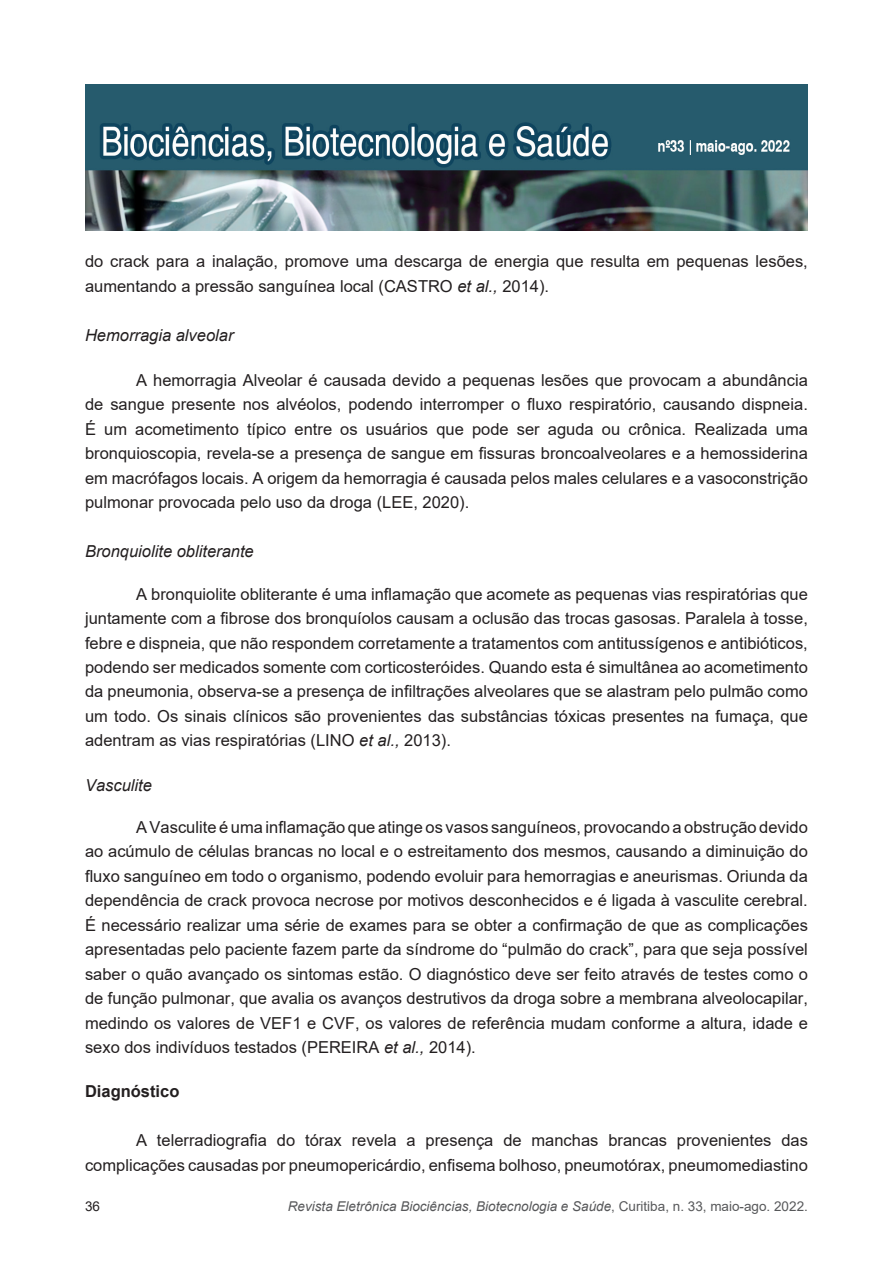
<style>
.page{position:relative;width:893px;height:1263px;background:#fff}
.page>*{position:absolute;margin:0;border:0;box-sizing:border-box;transform-origin:0 0}
.bio_texto{font:16.5px/24.5px "Arial";color:#231f20;text-align:justify}
.bio_subsubtitulo{font:italic 16.5px "Arial";color:#231f20}
.bio_subtítulo{font:700 16.5px "Arial";color:#231f20}
.bio_subsubsubtitulo{font:italic 16.5px "Arial";color:#231f20}
.t1{font:italic 13.5px "Arial";color:#57585a}
.t2{font:13.5px "Arial";color:#231f20}
.s1{font-style:italic}
.s2{font-style:normal}
</style>
<div class="page">
<img style="left:85px;top:85px;width:723px;height:146px">
<p class="bio_texto" style="left:85px;top:249px;width:724px">do crack para a inalação, promove uma descarga de energia que resulta em pequenas lesões, aumentando a pressão sanguínea local (CASTRO <span class="s1">et al.,</span> 2014).</p>
<p class="bio_subsubtitulo" style="left:85px;top:324px;width:150px">Hemorragia alveolar</p>
<p class="bio_texto" style="left:85px;top:368px;width:724px;text-indent:51px">A hemorragia Alveolar é causada devido a pequenas lesões que provocam a abundância de sangue presente nos alvéolos, podendo interromper o fluxo respiratório, causando dispneia.<br>É um acometimento típico entre os usuários que pode ser aguda ou crônica. Realizada uma bronquioscopia, revela-se a presença de sangue em fissuras broncoalveolares e a hemossiderina em macrófagos locais. A origem da hemorragia é causada pelos males celulares e a vasoconstrição pulmonar provocada pelo uso da droga (LEE, 2020).</p>
<p class="bio_subsubtitulo" style="left:85px;top:541px;width:170px">Bronquiolite obliterante</p>
<p class="bio_texto" style="left:85px;top:581px;width:724px;text-indent:51px">A bronquiolite obliterante é uma inflamação que acomete as pequenas vias respiratórias que juntamente com a fibrose dos bronquíolos causam a oclusão das trocas gasosas. Paralela à tosse, febre e dispneia, que não respondem corretamente a tratamentos com antitussígenos e antibióticos, podendo ser medicados somente com corticosteróides. Quando esta é simultânea ao acometimento da pneumonia, observa-se a presença de infiltrações alveolares que se alastram pelo pulmão como um todo. Os sinais clínicos são provenientes das substâncias tóxicas presentes na fumaça, que adentram as vias respiratórias (LINO <span class="s1">et al.,</span> 2013).</p>
<p class="bio_subsubsubtitulo" style="left:85px;top:774px;width:68px">Vasculite</p>
<p class="bio_texto" style="left:85px;top:815px;width:724px;text-indent:51px">A Vasculite é uma inflamação que atinge os vasos sanguíneos, provocando a obstrução devido ao acúmulo de células brancas no local e o estreitamento dos mesmos, causando a diminuição do fluxo sanguíneo em todo o organismo, podendo evoluir para hemorragias e aneurismas. Oriunda da dependência de crack provoca necrose por motivos desconhecidos e é ligada à vasculite cerebral.<br>É necessário realizar uma série de exames para se obter a confirmação de que as complicações apresentadas pelo paciente fazem parte da síndrome do “pulmão do crack”, para que seja possível saber o quão avançado os sintomas estão. O diagnóstico deve ser feito através de testes como o de função pulmonar, que avalia os avanços destrutivos da droga sobre a membrana alveolocapilar, medindo os valores de VEF1 e CVF, os valores de referência mudam conforme a altura, idade e sexo dos indivíduos testados (PEREIRA <span class="s1">et al.,</span> 2014).</p>
<p class="bio_subtítulo" style="left:85px;top:1080px;width:96px">Diagnóstico</p>
<p class="bio_texto" style="left:85px;top:1128px;width:724px;text-align:right">A telerradiografia do tórax revela a presença de manchas brancas provenientes das complicações causadas por pneumopericárdio, enfisema bolhoso, pneumotórax, pneumomediastino</p>
<p class="t2" style="left:85px;top:1197px;width:17px">36</p>
<p class="t1" style="left:288px;top:1197px;width:522px">Revista Eletrônica Biociências, Biotecnologia e Saúde<span class="s2">, Curitiba, n. 33, maio-ago. 2022.</span></p>
</div>
